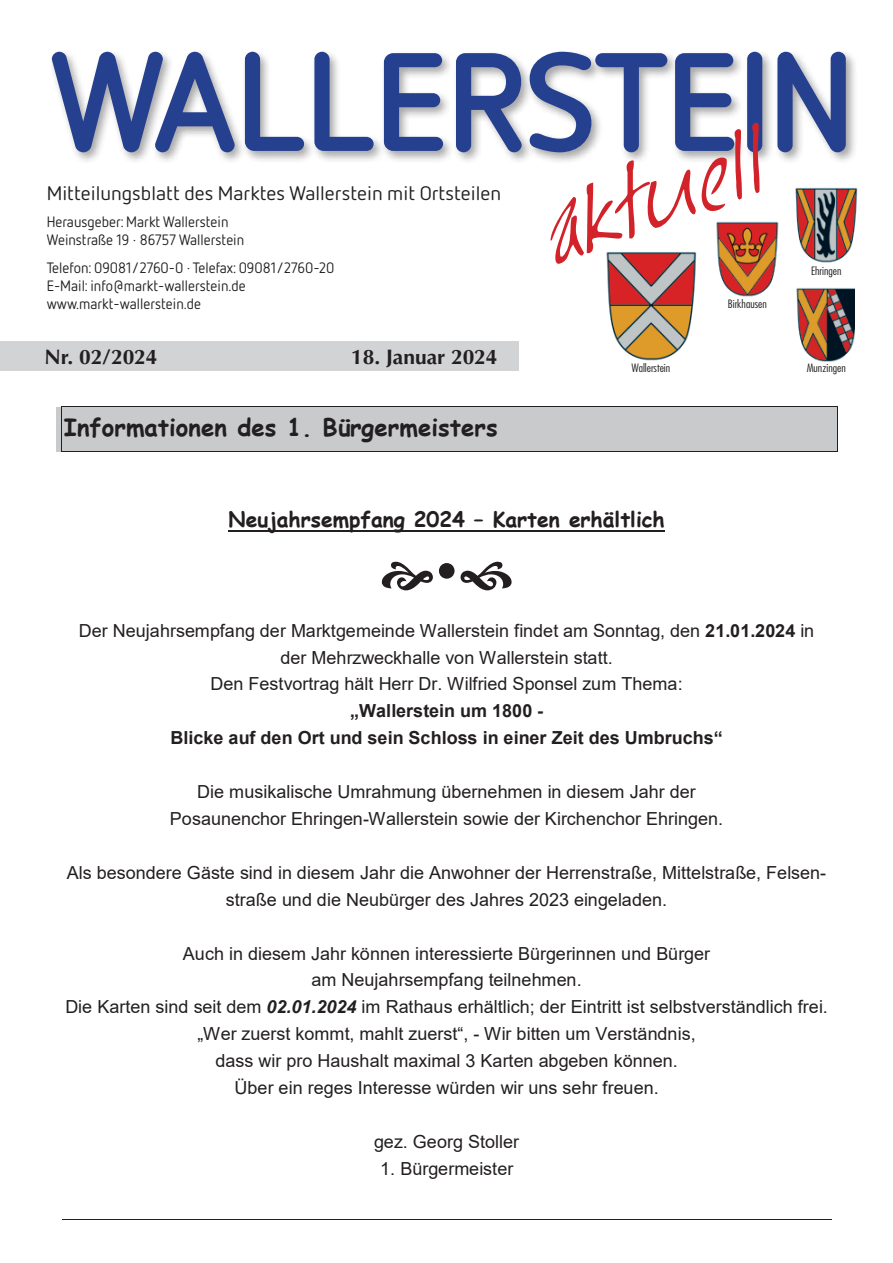
<style>
.page{position:relative;width:893px;height:1263px;background:#fff}
.page>*{position:absolute;margin:0;border:0;box-sizing:border-box;transform-origin:0 0}
.t1{font:700 139.5px "Netto OT";letter-spacing:-.01em;color:#25408f}
.t2{font:italic 75px "Jayne Print YOFF";color:#d2232a}
.t3{font:54px "Wingdings";color:#231f20}
.t4{font:700 24px "Comic Sans MS";color:#231f20}
.t5{font:700 21px "Comic Sans MS";color:#231f20}
.t6{font:700 21px "Optima";color:#231f20}
.t7{font:700 21px "Arial";color:#231f20}
.t8{font:19.5px "Netto OT";color:#231f20;scale:1.1 1}
.t9{font:18px/26.8px "Arial";color:#231f20;text-align:center}
.t10{font:700 18px/26.8px "Arial";color:#231f20;text-align:center}
.t11{font:15px/18px "Netto OT";color:#231f20}
.t12{font:300 condensed 11.25px "Futura LT";color:#231f20;scale:1.1 1}
.s1{font-weight:700}
.s2{font-weight:700;font-style:italic}
</style>
<div class="page">
<div style="left:56px;top:407px;width:782px;height:45px;background:#c8cacc"></div>
<hr style="left:62px;top:407px;width:776px;height:1px;background:#231f20">
<hr style="left:62px;top:452px;width:776px;height:1px;background:#231f20">
<hr style="left:61px;top:407px;width:1px;height:45px;background:#231f20">
<hr style="left:838px;top:407px;width:1px;height:45px;background:#231f20">
<hr style="left:229px;top:530px;width:436px;height:2px;background:#231f20">
<hr style="left:62px;top:1219px;width:770px;height:1px;background:#231f20">
<div style="left:0;top:341px;width:519px;height:30px;background:#d1d3d4"></div>
<div style="left:49px;top:49px;width:810px;height:116px;background:#231f20;opacity:.4"></div>
<img style="left:606px;top:252px;width:91px;height:109px">
<img style="left:716px;top:221px;width:62px;height:76px">
<img style="left:796px;top:288px;width:59px;height:73px">
<img style="left:795px;top:187px;width:63px;height:76px">
<h1 class="t1" style="left:50px;top:14px;width:807px">WALLERSTEIN</h1>
<h2 class="t2" style="left:528px;top:200px;width:230px;rotate:-20deg">aktuell</h2>
<p class="t8" style="left:47px;top:181px;width:414px">Mitteilungsblatt des Marktes Wallerstein mit Ortsteilen</p>
<p class="t11" style="left:47px;top:213px;width:199px">Herausgeber: Markt Wallerstein<br>Weinstraße 19 · 86757 Wallerstein</p>
<p class="t11" style="left:47px;top:259px;width:289px">Telefon: 09081/2760-0 · Telefax: 09081/2760-20<br>E-Mail: info@markt-wallerstein.de www.markt-wallerstein.de</p>
<p class="t12" style="left:811px;top:264px;width:29px">Ehringen</p>
<p class="t12" style="left:728px;top:297px;width:37px">Birkhausen</p>
<p class="t6" style="left:45px;top:344px;width:114px">Nr. 02/2024</p>
<p class="t6" style="left:351px;top:344px;width:148px">18. Januar 2024</p>
<p class="t7" style="left:64px;top:345px;width:113px">Nr. 02/2024</p>
<h3 class="t4" style="left:64px;top:410px;width:435px">Informationen des 1. Bürgermeisters</h3>
<p class="t12" style="left:631px;top:361px;width:37px">Wallerstein</p>
<p class="t5" style="left:229px;top:504px;width:438px">Neujahrsempfang 2024 – Karten erhältlich</p>
<h3 class="t3" style="left:434px;top:542px;width:26px">•</h3>
<p class="t12" style="left:807px;top:361px;width:37px">Munzingen</p>
<p class="t9" style="left:79px;top:617px;width:737px">Der Neujahrsempfang der Marktgemeinde Wallerstein findet am Sonntag, den <span class="s1">21.01.2024</span> in der Mehrzweckhalle von Wallerstein statt.<br>Den Festvortrag hält Herr Dr. Wilfried Sponsel zum Thema:</p>
<p class="t10" style="left:170px;top:698px;width:554px">„Wallerstein um 1800 -<br>Blicke auf den Ort und sein Schloss in einer Zeit des Umbruchs“</p>
<p class="t9" style="left:170px;top:778px;width:555px">Die musikalische Umrahmung übernehmen in diesem Jahr der<br>Posaunenchor Ehringen-Wallerstein sowie der Kirchenchor Ehringen.</p>
<p class="t9" style="left:67px;top:859px;width:761px">Als besondere Gäste sind in diesem Jahr die Anwohner der Herrenstraße, Mittelstraße, Felsen&shy;straße und die Neubürger des Jahres 2023 eingeladen.</p>
<p class="t9" style="left:65px;top:940px;width:764px">Auch in diesem Jahr können interessierte Bürgerinnen und Bürger<br>am Neujahrsempfang teilnehmen.<br>Die Karten sind seit dem <span class="s2">02.01.2024</span> im Rathaus erhältlich; der Eintritt ist selbstverständlich frei. „Wer zuerst kommt, mahlt zuerst“, - Wir bitten um Verständnis,<br>dass wir pro Haushalt maximal 3 Karten abgeben können.<br>Über ein reges Interesse würden wir uns sehr freuen.</p>
<p class="t9" style="left:374px;top:1128px;width:147px">gez. Georg Stoller</p>
<p class="t9" style="left:380px;top:1155px;width:135px">1. Bürgermeister</p>
</div>
